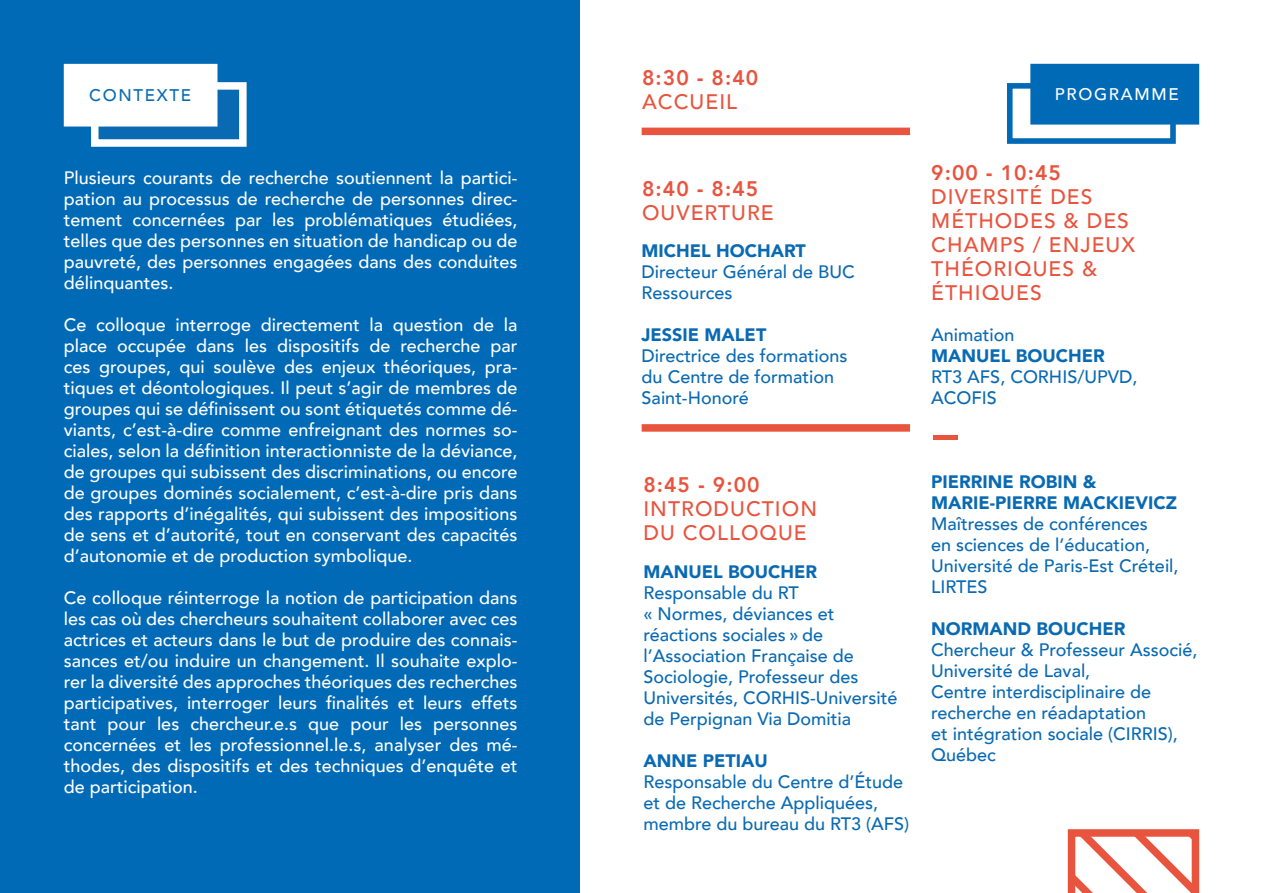
<style>
.page{position:relative;width:1263px;height:893px;background:#fff}
.page>*{position:absolute;margin:0;border:0;box-sizing:border-box;transform-origin:0 0}
.t1{font:900 34.65px "Avenir";color:#e8543e;scale:2.86 1}
.t2{font:500 21px/24px "Avenir";letter-spacing:.05em;color:#e8543e}
.t3{font:800 21px/24px "Avenir";color:#e8543e}
.t4{font:500 18px/21px "Avenir";color:#fff;text-align:justify}
.t5{font:500 18px/21px "Avenir";color:#096ab3}
.t6{font:900 18px/21px "Avenir";color:#096ab3}
.t7{font:500 16.8px "Avenir";letter-spacing:.1em;color:#fff}
.t8{font:500 16.8px "Avenir";letter-spacing:.1em;color:#096ab3}
.s1{font-weight:900}
.s2{font-weight:500}
.s3{font-weight:800}
</style>
<div class="page">
<div style="left:0;top:0;width:580px;height:893px;background:#006ab7"></div>
<svg style="left:63px;top:63px;width:184px;height:84px"></svg>
<div style="left:645px;top:128px;width:261px;height:7px;background:#e8543e"></div>
<div style="left:645px;top:424px;width:261px;height:8px;background:#e8543e"></div>
<svg style="left:1007px;top:63px;width:193px;height:81px"></svg>
<svg style="left:1067px;top:829px;width:133px;height:64px"></svg>
<p class="t8" style="left:89px;top:81px;width:103px">CONTEXTE</p>
<p class="t4" style="left:64px;top:166px;width:455px">Plusieurs courants de recherche soutiennent la partici&shy;pation au processus de recherche de personnes direc&shy;tement concernées par les problématiques étudiées, telles que des personnes en situation de handicap ou de pauvreté, des personnes engagées dans des conduites délinquantes.</p>
<p class="t4" style="left:64px;top:313px;width:455px">Ce colloque interroge directement la question de la place occupée dans les dispositifs de recherche par ces groupes, qui soulève des enjeux théoriques, pra&shy;tiques et déontologiques. Il peut s’agir de membres de groupes qui se définissent ou sont étiquetés comme dé&shy;viants, c’est-à-dire comme enfreignant des normes so&shy;ciales, selon la définition interactionniste de la déviance, de groupes qui subissent des discriminations, ou encore de groupes dominés socialement, c’est-à-dire pris dans des rapports d’inégalités, qui subissent des impositions de sens et d’autorité, tout en conservant des capacités d’autonomie et de production symbolique.</p>
<p class="t4" style="left:64px;top:586px;width:455px">Ce colloque réinterroge la notion de participation dans les cas où des chercheurs souhaitent collaborer avec ces actrices et acteurs dans le but de produire des connais&shy;sances et/ou induire un changement. Il souhaite explo&shy;rer la diversité des approches théoriques des recherches participatives, interroger leurs finalités et leurs effets tant pour les chercheur.e.s que pour les personnes concernées et les professionnel.le.s, analyser des mé&shy;thodes, des dispositifs et des techniques d’enquête et de participation.</p>
<p class="t3" style="left:642px;top:66px;width:118px">8:30 <span class="s1">-</span> 8:40<br><span class="s2">ACCUEIL</span></p>
<p class="t2" style="left:642px;top:175px;width:133px"><span class="s3">8:40</span> <span class="s1">-</span> <span class="s3">8:45<br></span>OUVERTURE</p>
<p class="t6" style="left:642px;top:240px;width:166px">MICHEL HOCHART</p>
<p class="t5" style="left:642px;top:261px;width:215px">Directeur Général de BUC<br>Ressources</p>
<p class="t6" style="left:642px;top:324px;width:126px">JESSIE MALET</p>
<p class="t5" style="left:642px;top:345px;width:207px">Directrice des formations du Centre de formation<br>Saint-Honoré</p>
<p class="t2" style="left:643px;top:472px;width:175px"><span class="s3">8:45</span> <span class="s1">-</span> <span class="s3">9:00<br></span>INTRODUCTION<br>DU COLLOQUE</p>
<p class="t6" style="left:643px;top:561px;width:175px">MANUEL BOUCHER</p>
<p class="t5" style="left:643px;top:581px;width:255px">Responsable du RT<br>« Normes, déviances et réactions sociales » de l’Association Française de<br>Sociologie, Professeur des<br>Universités, CORHIS-Université de Perpignan Via Domitia</p>
<p class="t6" style="left:643px;top:750px;width:126px">ANNE PETIAU</p>
<p class="t5" style="left:643px;top:770px;width:267px">Responsable du Centre d’Étude et de Recherche Appliquées, membre du bureau du RT3 (AFS)</p>
<p class="t7" style="left:1055px;top:80px;width:125px">PROGRAMME</p>
<p class="t2" style="left:931px;top:160px;width:205px"><span class="s3">9:00</span> <span class="s1">-</span> <span class="s3">10:45<br></span>DIVERSITÉ DES<br>MÉTHODES &amp; DES<br>CHAMPS / ENJEUX<br>THÉORIQUES &amp;<br>ÉTHIQUES</p>
<p class="t5" style="left:931px;top:323px;width:85px">Animation</p>
<p class="t6" style="left:931px;top:345px;width:175px">MANUEL BOUCHER</p>
<p class="t5" style="left:931px;top:365px;width:208px">RT3 AFS, CORHIS/UPVD,<br>ACOFIS</p>
<h1 class="t1" style="left:931px;top:404px;width:12px">-</h1>
<p class="t6" style="left:931px;top:471px;width:247px">PIERRINE ROBIN &amp;<br>MARIE-PIERRE MACKIEVICZ</p>
<p class="t5" style="left:931px;top:512px;width:249px">Maîtresses de conférences<br>en sciences de l’éducation,<br>Université de Paris-Est Créteil,<br>LIRTES</p>
<p class="t6" style="left:931px;top:618px;width:196px">NORMAND BOUCHER</p>
<p class="t5" style="left:931px;top:638px;width:268px">Chercheur &amp; Professeur Associé,<br>Université de Laval,<br>Centre interdisciplinaire de recherche en réadaptation<br>et intégration sociale (CIRRIS),<br>Québec</p>
</div>
